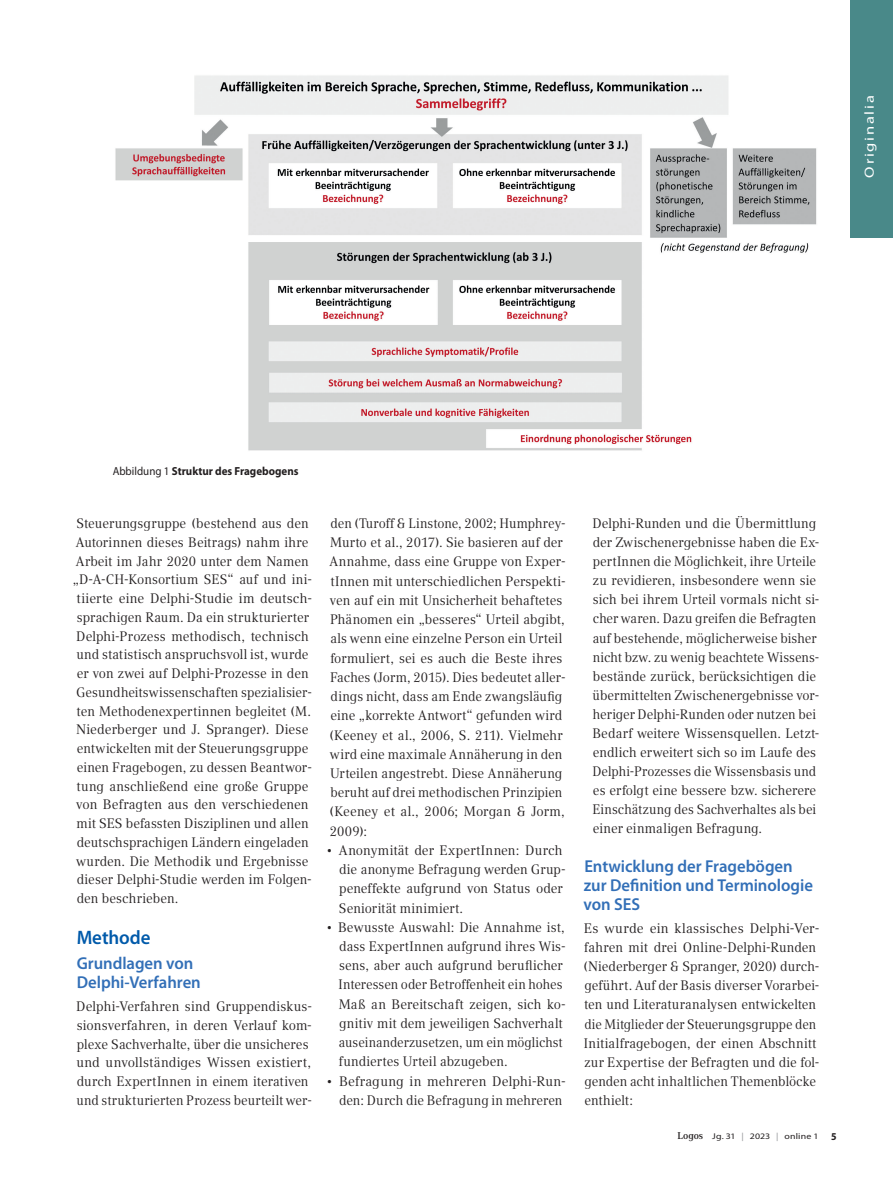
<style>
.page{position:relative;width:893px;height:1191px;background:#fff}
.page>*{position:absolute;margin:0;border:0;box-sizing:border-box;transform-origin:0 0}
.t1{font:600 19.5px "Myriad Pro";letter-spacing:-.005em;color:#015aaa}
.t2{font:600 17.25px/19.2px "Myriad Pro";letter-spacing:-.005em;color:#326fb7}
.t3{font:13.65px/19px "Compatil Text LT Pro";color:#231f20;scale:.96 1}
.t4{font:13.65px/19px "Compatil Text LT Pro";color:#231f20}
.t5{font:13.65px/19.2px "Compatil Text LT Pro";color:#231f20;scale:.95 1}
.t6{font:13.2px "Myriad Pro";letter-spacing:.105em;color:#fff;scale:1.25 1}
.t7{font:700 11.7px "Myriad Pro";color:#231f20;scale:.94 1}
.t8{font:700 10.5px "Myriad Pro";color:#231f20;scale:.94 1}
.t9{font:8.4px "Myriad Pro";letter-spacing:.015em;color:#231f20;scale:1.18 1}
.s1{font-weight:400}
.s2{font-family:"Compatil Text LT Pro";font-weight:700;font-size:9.75px}
.s3{color:#939598}
</style>
<div class="page">
<div style="left:850px;top:0;width:43px;height:238px;background:#498989"></div>
<img style="left:115px;top:75px;width:702px;height:376px">
<p class="t6" style="left:861px;top:178px;width:67px;rotate:-90deg">Originalia</p>
<p class="t7" style="left:113px;top:463px;width:199px"><span class="s1">Abbildung 1</span> Struktur des Fragebogens</p>
<p class="t3" style="left:77px;top:514px;width:243px">Steuerungsgruppe (bestehend aus den</p>
<p class="t3" style="left:76px;top:532px;width:244px">Autorinnen dieses Beitrags) nahm ihre</p>
<p class="t3" style="left:76px;top:551px;width:244px">Arbeit im Jahr 2020 unter dem Namen</p>
<p class="t3" style="left:73px;top:570px;width:251px">„D-A-CH-Konsortium SES“ auf und ini-</p>
<p class="t4" style="left:77px;top:589px;width:237px">tiierte eine Delphi-Studie im deutsch-</p>
<p class="t3" style="left:77px;top:607px;width:243px">sprachigen Raum. Da ein strukturierter</p>
<p class="t4" style="left:76px;top:626px;width:234px">Delphi-Prozess methodisch, technisch</p>
<p class="t3" style="left:76px;top:645px;width:243px">und statistisch anspruchsvoll ist, wurde</p>
<p class="t3" style="left:77px;top:664px;width:243px">er von zwei auf Delphi-Prozesse in den</p>
<p class="t5" style="left:76px;top:682px;width:249px">Gesundheitswissenschaften spezialisier-</p>
<p class="t3" style="left:77px;top:701px;width:246px">ten Methodenexpertinnen begleitet (M.</p>
<p class="t4" style="left:76px;top:720px;width:234px">Niederberger und J. Spranger). Diese</p>
<p class="t3" style="left:77px;top:739px;width:243px">entwickelten mit der Steuerungsgruppe</p>
<p class="t3" style="left:77px;top:757px;width:246px">einen Fragebogen, zu dessen Beantwor-</p>
<p class="t3" style="left:77px;top:776px;width:243px">tung anschließend eine große Gruppe</p>
<p class="t4" style="left:76px;top:795px;width:234px">von Befragten aus den verschiedenen</p>
<p class="t3" style="left:77px;top:814px;width:243px">mit SES befassten Disziplinen und allen</p>
<p class="t3" style="left:77px;top:832px;width:243px">deutschsprachigen Ländern eingeladen</p>
<p class="t3" style="left:76px;top:851px;width:244px">wurden. Die Methodik und Ergebnisse</p>
<p class="t3" style="left:77px;top:870px;width:246px">dieser Delphi-Studie werden im Folgen-</p>
<p class="t3" style="left:77px;top:889px;width:107px">den beschrieben.</p>
<h1 class="t1" style="left:77px;top:925px;width:75px">Methode</h1>
<p class="t2" style="left:77px;top:953px;width:126px;line-height:18.8px">Grundlagen von<br>Delphi-Verfahren</p>
<p class="t4" style="left:76px;top:997px;width:237px">Delphi-Verfahren sind Gruppendiskus&shy;sionsverfahren, in deren Verlauf kom&shy;plexe Sachverhalte, über die unsicheres und unvollständiges Wissen existiert, durch ExpertInnen in einem iterativen und strukturierten Prozess beurteilt wer-</p>
<p class="t5" style="left:329px;top:514px;width:250px">den (Turoff &amp; Linstone, 2002; Humphrey-Murto et al., 2017). Sie basieren auf der Annahme, dass eine Gruppe von Exper&shy;tInnen mit unterschiedlichen Perspekti&shy;ven auf ein mit Unsicherheit behaftetes Phänomen ein „besseres“ Urteil abgibt, als wenn eine einzelne Person ein Urteil formuliert, sei es auch die Beste ihres Faches (Jorm, 2015). Dies bedeutet aller&shy;dings nicht, dass am Ende zwangsläufig eine „korrekte Antwort“ gefunden wird (Keeney et al., 2006, S. 211). Vielmehr wird eine maximale Annäherung in den Urteilen angestrebt. Diese Annäherung beruht auf drei methodischen Prinzipien (Keeney et al., 2006; Morgan &amp; Jorm, 2009):</p>
<p class="t4" style="left:339px;top:840px;width:228px;text-indent:-13px">• Anonymität der ExpertInnen: Durch die anonyme Befragung werden Grup&shy;peneffekte aufgrund von Status oder Seniorität minimiert.</p>
<p class="t3" style="left:339px;top:917px;width:238px;text-indent:-13px">• Bewusste Auswahl: Die Annahme ist, dass ExpertInnen aufgrund ihres Wis&shy;sens, aber auch aufgrund beruflicher Interessen oder Betroffenheit ein hohes Maß an Bereitschaft zeigen, sich ko&shy;gnitiv mit dem jeweiligen Sachverhalt auseinanderzusetzen, um ein möglichst fundiertes Urteil abzugeben.</p>
<p class="t4" style="left:326px;top:1071px;width:241px;text-align:right">• Befragung in mehreren Delphi-Run&shy;den: Durch die Befragung in mehreren</p>
<p class="t3" style="left:592px;top:514px;width:238px">Delphi-Runden und die Übermittlung der Zwischenergebnisse haben die Ex&shy;pertInnen die Möglichkeit, ihre Urteile zu revidieren, insbesondere wenn sie sich bei ihrem Urteil vormals nicht si&shy;cher waren. Dazu greifen die Befragten auf bestehende, möglicherweise bisher nicht bzw. zu wenig beachtete Wissens&shy;bestände zurück, berücksichtigen die übermittelten Zwischenergebnisse vor&shy;heriger Delphi-Runden oder nutzen bei Bedarf weitere Wissensquellen. Letzt&shy;endlich erweitert sich so im Laufe des Delphi-Prozesses die Wissensbasis und es erfolgt eine bessere bzw. sicherere Einschätzung des Sachverhaltes als bei einer einmaligen Befragung.</p>
<p class="t2" style="left:584px;top:855px;width:231px">Entwicklung der Fragebögen zur Definition und Terminologie von SES</p>
<p class="t4" style="left:583px;top:919px;width:238px">Es wurde ein klassisches Delphi-Ver&shy;fahren mit drei Online-Delphi-Runden (Niederberger &amp; Spranger, 2020) durch&shy;geführt. Auf der Basis diverser Vorarbei&shy;ten und Literaturanalysen entwickelten die Mitglieder der Steuerungsgruppe den Initialfragebogen, der einen Abschnitt zur Expertise der Befragten und die fol&shy;genden acht inhaltlichen Themenblöcke enthielt:</p>
<p class="t9" style="left:677px;top:1130px;width:121px"><span class="s2">Logos</span> Jg. 31 <span class="s3">|</span> 2023 <span class="s3">|</span> online 1</p>
<p class="t9" style="left:628px;top:1132px;width:163px"><span class="s2">Logos</span> Jg. 30 <span class="s3">|</span> Ausg. 4 <span class="s3">|</span> 2022 <span class="s3">|</span> 244 - 256</p>
<p class="t8" style="left:831px;top:1129px;width:7px">5</p>
</div>
